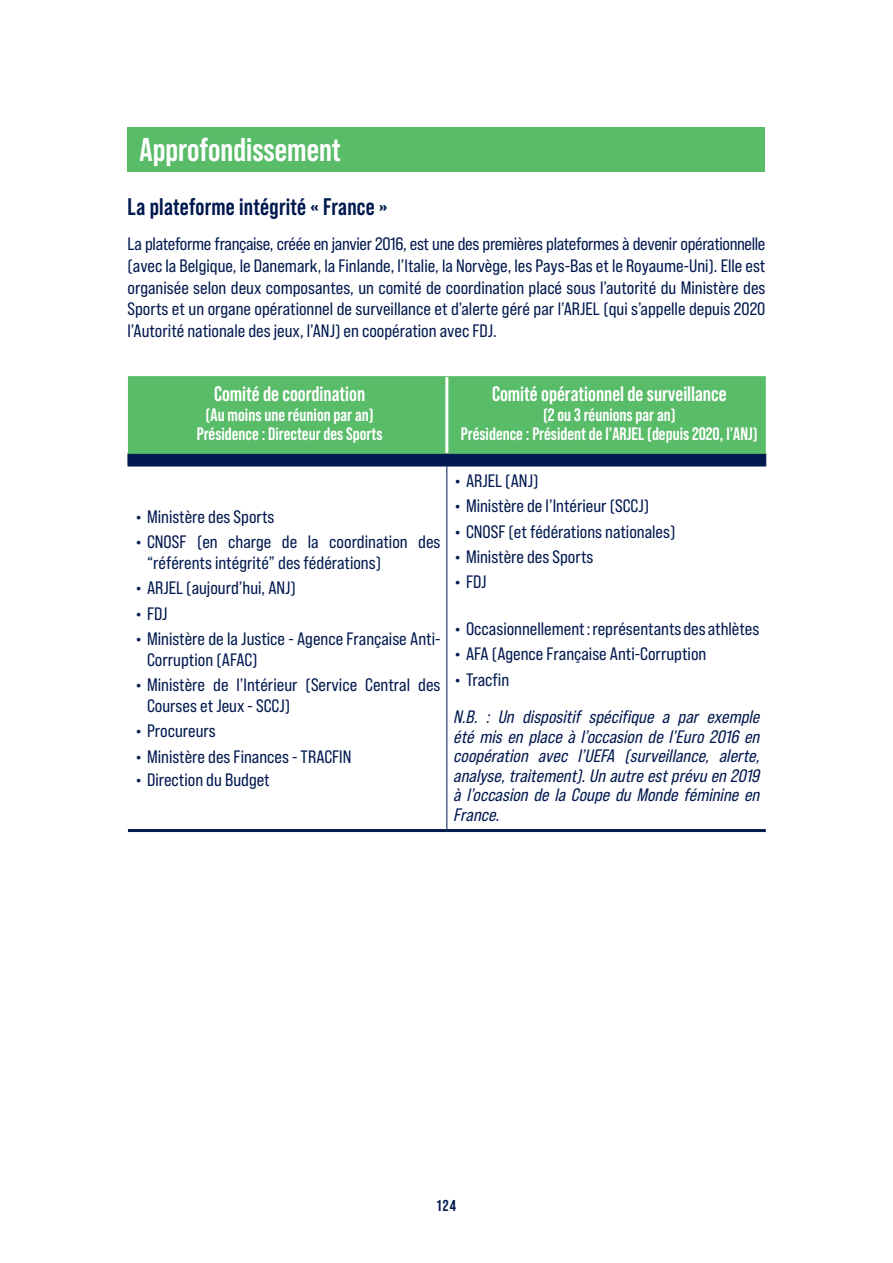
<style>
.page{position:relative;width:893px;height:1263px;background:#fff}
.page>*{position:absolute;margin:0;border:0;box-sizing:border-box;transform-origin:0 0}
.Sous-titre_18_pt{font:700 33px "Bebas Neue Pro";color:#fff}
.t1{font:700 24px "Bebas Neue Pro";letter-spacing:.01em;color:#00194f}
.t2{font:700 21px "Bebas Neue Pro";color:#fff}
.Texte_courant_12_pt{font:18px/21.6px "Bebas Neue Pro Sm E Rg";color:#00194f}
.Texte_courant_12_pt-2{font:italic 18px/19.5px "Bebas Neue Pro Sm E Rg";color:#00194f;text-align:justify}
.t3{font:700 18px "Bebas Neue Pro";color:#fff}
.t4{font:700 15.75px "Bebas Neue Pro";color:#00194f}
.s1{font-family:"Bebas Neue Pro Exp Bd"}
</style>
<div class="page">
<div style="left:128px;top:128px;width:637px;height:44px;background:#59bc68"></div>
<div style="left:128px;top:377px;width:638px;height:76px;background:#59bc68"></div>
<div style="left:128px;top:454px;width:638px;height:12px;background:#00194f"></div>
<hr style="left:128px;top:466px;width:319px;height:1px;background:#00194f">
<hr style="left:447px;top:466px;width:319px;height:1px;background:#00194f">
<hr style="left:446px;top:466px;width:1px;height:363px;background:#00194f">
<hr style="left:128px;top:376px;width:319px;height:1px;background:#59bc68">
<hr style="left:447px;top:376px;width:319px;height:1px;background:#59bc68">
<hr style="left:128px;top:453px;width:319px;height:1px;background:#59bc68">
<hr style="left:447px;top:453px;width:319px;height:1px;background:#59bc68">
<hr style="left:445px;top:377px;width:3px;height:76px;background:#fff">
<hr style="left:128px;top:829px;width:319px;height:3px;background:#00194f">
<hr style="left:447px;top:829px;width:319px;height:3px;background:#00194f">
<p class="Sous-titre_18_pt" style="left:140px;top:130px;width:203px">Approfondissement</p>
<p class="t1" style="left:128px;top:193px;width:261px">La plateforme intégrité « France »</p>
<p class="Texte_courant_12_pt" style="left:128px;top:233px;width:639px;text-align:justify">La plateforme française, créée en janvier 2016, est une des premières plateformes à devenir opérationnelle (avec la Belgique, le Danemark, la Finlande, l’Italie, la Norvège, les Pays-Bas et le Royaume-Uni). Elle est organisée selon deux composantes, un comité de coordination placé sous l’autorité du Ministère des Sports et un organe opérationnel de surveillance et d’alerte géré par l’ARJEL (qui s’appelle depuis 2020 l’Autorité nationale des jeux, l’ANJ) en coopération avec FDJ.</p>
<p class="t2" style="left:214px;top:382px;width:153px">Comité de coordination</p>
<p class="t3" style="left:206px;top:404px;width:169px">(Au moins une réunion par an)</p>
<p class="t3" style="left:197px;top:424px;width:187px">Présidence : Directeur des Sports</p>
<p class="Texte_courant_12_pt" style="left:135px;top:505px;width:141px"><span class="s1">•</span> Ministère des Sports</p>
<p class="Texte_courant_12_pt" style="left:147px;top:531px;width:295px;line-height:21px;text-indent:-12px"><span class="s1">•</span> CNOSF (en charge de la coordination des “référents intégrité” des fédérations)</p>
<p class="Texte_courant_12_pt" style="left:135px;top:577px;width:162px"><span class="s1">•</span> ARJEL (aujourd’hui, ANJ)</p>
<p class="Texte_courant_12_pt" style="left:135px;top:602px;width:34px"><span class="s1">•</span> FDJ</p>
<p class="Texte_courant_12_pt" style="left:147px;top:628px;width:295px;line-height:21px;text-indent:-12px"><span class="s1">•</span> Ministère de la Justice - Agence Française Anti-<br>Corruption (AFAC)</p>
<p class="Texte_courant_12_pt" style="left:147px;top:674px;width:295px;line-height:21px;text-indent:-12px"><span class="s1">•</span> Ministère de l’Intérieur (Service Central des<br>Courses et Jeux - SCCJ)</p>
<p class="Texte_courant_12_pt" style="left:135px;top:720px;width:82px"><span class="s1">•</span> Procureurs</p>
<p class="Texte_courant_12_pt" style="left:135px;top:745px;width:218px"><span class="s1">•</span> Ministère des Finances - TRACFIN</p>
<p class="Texte_courant_12_pt" style="left:135px;top:769px;width:136px"><span class="s1">•</span> Direction du Budget</p>
<p class="t2" style="left:492px;top:382px;width:236px">Comité opérationnel de surveillance</p>
<p class="t3" style="left:543px;top:404px;width:134px">(2 ou 3 réunions par an)</p>
<p class="t3" style="left:461px;top:424px;width:298px">Présidence : Président de l’ARJEL (depuis 2020, l’ANJ)</p>
<p class="Texte_courant_12_pt" style="left:454px;top:470px;width:86px"><span class="s1">•</span> ARJEL (ANJ)</p>
<p class="Texte_courant_12_pt" style="left:454px;top:495px;width:197px"><span class="s1">•</span> Ministère de l’Intérieur (SCCJ)</p>
<p class="Texte_courant_12_pt" style="left:454px;top:520px;width:223px"><span class="s1">•</span> CNOSF (et fédérations nationales)</p>
<p class="Texte_courant_12_pt" style="left:454px;top:545px;width:141px"><span class="s1">•</span> Ministère des Sports</p>
<p class="Texte_courant_12_pt" style="left:454px;top:571px;width:34px"><span class="s1">•</span> FDJ</p>
<p class="Texte_courant_12_pt" style="left:454px;top:618px;width:307px"><span class="s1">•</span> Occasionnellement : représentants des athlètes</p>
<p class="Texte_courant_12_pt" style="left:454px;top:643px;width:254px"><span class="s1">•</span> AFA (Agence Française Anti-Corruption</p>
<p class="Texte_courant_12_pt" style="left:454px;top:668px;width:57px"><span class="s1">•</span> Tracfin</p>
<p class="Texte_courant_12_pt-2" style="left:453px;top:707px;width:312px">N.B. : Un dispositif spécifique a par exemple été mis en place à l’occasion de l’Euro 2016 en coopération avec l’UEFA (surveillance, alerte, analyse,traitement).Unautreestprévuen2019 à l’occasion de la Coupe du Monde féminine en France.</p>
<p class="t4" style="left:437px;top:1196px;width:21px">124</p>
</div>
